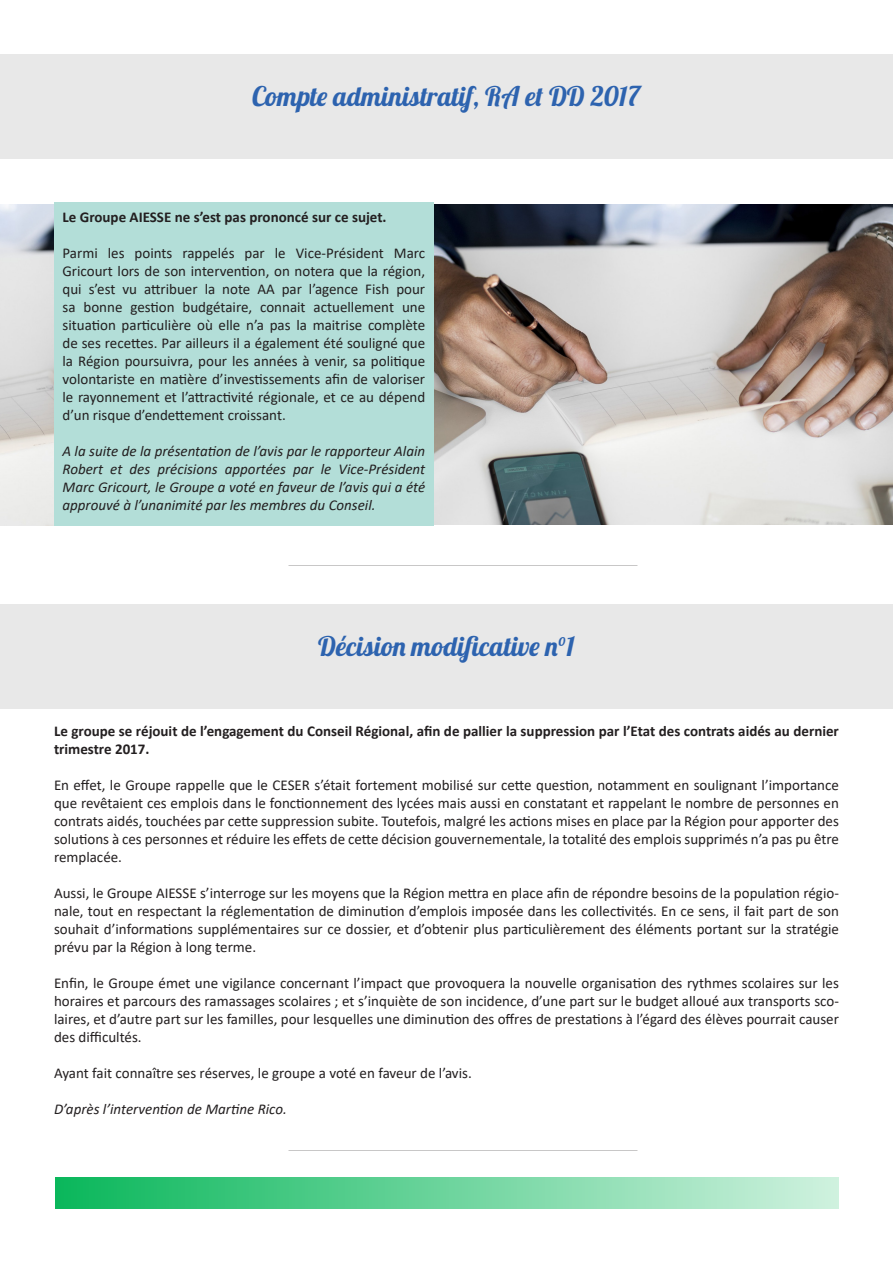
<style>
.page{position:relative;width:893px;height:1263px;background:#fff}
.page>*{position:absolute;margin:0;border:0;box-sizing:border-box;transform-origin:0 0}
.t1{font:27px "Lobster 1.4";color:#2d63af}
.t2{font:15px/18px "Calibri";color:#231f20;text-align:justify}
.t3{font:italic 15px/18px "Calibri";color:#231f20;text-align:justify}
.t4{font:700 15px/18px "Calibri";color:#231f20}
</style>
<div class="page">
<img style="left:434px;top:204px;width:459px;height:320px">
<img style="left:0;top:204px;width:54px;height:321px">
<div style="left:54px;top:202px;width:380px;height:323px;background:#b3ded8"></div>
<div style="left:0;top:54px;width:893px;height:104px;background:#e8e8e8"></div>
<div style="left:0;top:604px;width:893px;height:104px;background:#e8e8e8"></div>
<div style="left:56px;top:1177px;width:783px;height:32px;background:linear-gradient(to right,#0ab75b,#cff1df)"></div>
<p class="t1" style="left:252px;top:79px;width:390px">Compte administratif, RA et DD 2017</p>
<p class="t4" style="left:63px;top:208px;width:326px">Le Groupe AIESSE ne s’est pas prononcé sur ce sujet.</p>
<p class="t2" style="left:63px;top:243px;width:364px">Parmi les points rappelés par le Vice-Président Marc Gricourt lors de son intervention, on notera que la région, qui s’est vu attribuer la note AA par l’agence Fish pour sa bonne gestion budgétaire, connait actuellement une situation particulière où elle n’a pas la maitrise complète de ses recettes. Par ailleurs il a également été souligné que la Région poursuivra, pour les années à venir, sa politique volontariste en matière d’investissements afin de valoriser le rayonnement et l’attractivité régionale, et ce au dépend d’un risque d’endettement croissant.</p>
<p class="t3" style="left:63px;top:441px;width:364px">A la suite de la présentation de l’avis par le rapporteur Alain Robert et des précisions apportées par le Vice-Président Marc Gricourt, le Groupe a voté en faveur de l’avis qui a été approuvé à l’unanimité par les membres du Conseil.</p>
<p class="t1" style="left:318px;top:629px;width:258px">Décision modificative n°1</p>
<p class="t4" style="left:54px;top:721px;width:786px">Le groupe se réjouit de l’engagement du Conseil Régional, afin de pallier la suppression par l’Etat des contrats aidés au dernier trimestre 2017.</p>
<p class="t2" style="left:54px;top:775px;width:786px">En effet, le Groupe rappelle que le CESER s’était fortement mobilisé sur cette question, notamment en soulignant l’importance que revêtaient ces emplois dans le fonctionnement des lycées mais aussi en constatant et rappelant le nombre de personnes en contrats aidés, touchées par cette suppression subite. Toutefois, malgré les actions mises en place par la Région pour apporter des solutions à ces personnes et réduire les effets de cette décision gouvernementale, la totalité des emplois supprimés n’a pas pu être remplacée.</p>
<p class="t2" style="left:54px;top:883px;width:786px">Aussi, le Groupe AIESSE s’interroge sur les moyens que la Région mettra en place afin de répondre besoins de la population régio&shy;nale, tout en respectant la réglementation de diminution d’emplois imposée dans les collectivités. En ce sens, il fait part de son souhait d’informations supplémentaires sur ce dossier, et d’obtenir plus particulièrement des éléments portant sur la stratégie prévu par la Région à long terme.</p>
<p class="t2" style="left:54px;top:973px;width:786px">Enfin, le Groupe émet une vigilance concernant l’impact que provoquera la nouvelle organisation des rythmes scolaires sur les horaires et parcours des ramassages scolaires ; et s’inquiète de son incidence, d’une part sur le budget alloué aux transports sco&shy;laires, et d’autre part sur les familles, pour lesquelles une diminution des offres de prestations à l’égard des élèves pourrait causer des difficultés.</p>
<p class="t2" style="left:54px;top:1063px;width:419px">Ayant fait connaître ses réserves, le groupe a voté en faveur de l’avis.</p>
<p class="t3" style="left:54px;top:1099px;width:234px">D’après l’intervention de Martine Rico.</p>
</div>
